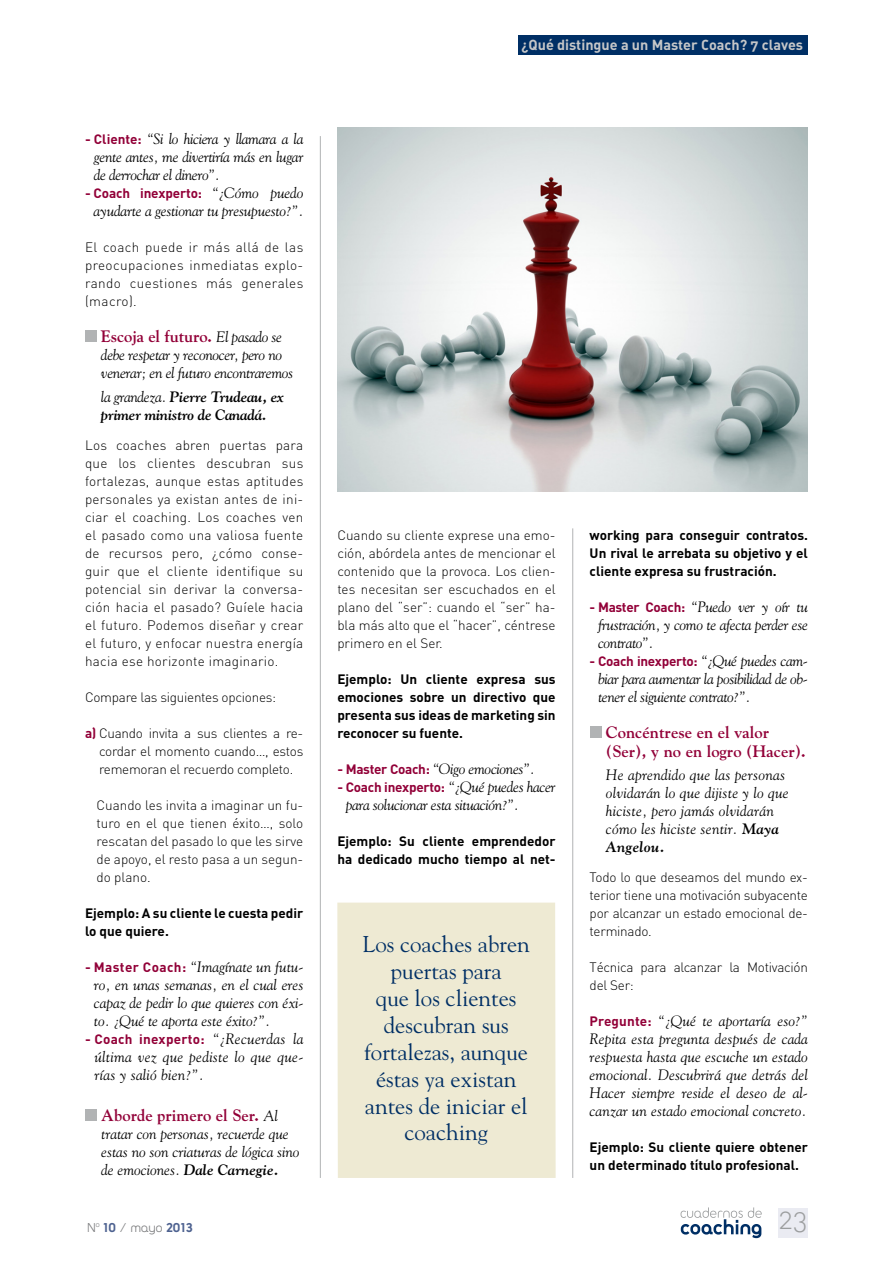
<style>
.page{position:relative;width:893px;height:1263px;background:#fff}
.page>*{position:absolute;margin:0;border:0;box-sizing:border-box;transform-origin:0 0}
.t1{font:28.2px "DIN Light Alternate";color:#9c9e9f}
.t2{font:22.8px/26.8px "Goudy";color:#002f65;text-align:center}
.t3{font:700 16.5px/19.8px "Goudy";color:#920038}
.t4{font:italic 15px/18px "Goudy";color:#000;text-align:justify}
.t5{font:italic 15px/18px "Goudy";letter-spacing:-.02em;color:#000}
.t6{font:italic 15px/18px "Goudy";letter-spacing:.02em;color:#000}
.t7{font:italic 700 15px/18px "Goudy";letter-spacing:-.02em;color:#000}
.t8{font:15px "FNAC Regular";color:#7b7c7e}
.t9{font:14.4px "DIN Bold Alternate";color:#c6c7c8}
.t10{font:300 13.5px/18px "DIN";letter-spacing:-.01em;color:#000;text-align:justify}
.t11{font:700 13.5px/18px "DIN";color:#000}
.t12{font:700 13.5px "DIN";letter-spacing:-.02em;color:#920038}
.t13{font:700 13.5px "DIN";letter-spacing:.02em;color:#920038}
.s1{font-family:"DIN";font-weight:700;font-style:normal;font-size:13.5px;color:#920038}
.s2{font-family:"Goudy";font-weight:400;font-style:italic;font-size:15px;color:#000}
.s3{font-weight:400;font-style:italic;font-size:15px;color:#000}
.s4{font-weight:400}
.s5{font-weight:700;color:#920038}
.s6{font-weight:700}
.s7{font-weight:700;color:#4e6290}
</style>
<div class="page">
<div style="left:778px;top:1208px;width:30px;height:29px;background:#eaebf2"></div>
<svg style="left:681px;top:1207px;width:81px;height:31px"></svg>
<hr style="left:572px;top:528px;width:1px;height:650px;background:#b1b3b4">
<hr style="left:320px;top:136px;width:1px;height:1042px;background:#b1b3b4">
<div style="left:85px;top:330px;width:12px;height:12px;background:#b1b3b4"></div>
<div style="left:85px;top:1109px;width:12px;height:12px;background:#b1b3b4"></div>
<div style="left:590px;top:726px;width:11px;height:12px;background:#b1b3b4"></div>
<div style="left:518px;top:35px;width:290px;height:20px;background:#002f65"></div>
<img style="left:337px;top:128px;width:471px;height:363px">
<div style="left:337px;top:902px;width:219px;height:276px;background:#eeead3"></div>
<p class="t4" style="left:94px;top:131px;width:211px;text-indent:-9px"><span class="s1">- Cliente:</span> “Si lo hiciera y llamara a la gente antes, me divertiría más en lugar de derrochar el dinero”.</p>
<p class="t12" style="left:85px;top:188px;width:220px">- Coach inexperto: <span class="s2">“¿Cómo puedo</span></p>
<p class="t4" style="left:94px;top:203px;width:211px">ayudarte a gestionar tu presupuesto?”.</p>
<p class="t10" style="left:85px;top:240px;width:220px">El coach puede ir más allá de las preocupaciones inmediatas explo&shy;rando cuestiones más generales (macro).</p>
<p class="t3" style="left:101px;top:328px;width:183px">Escoja el futuro. <span class="s3">El pasado se</span></p>
<p class="t5" style="left:101px;top:347px;width:194px">debe respetar y reconocer, pero no venerar; en el futuro encontraremos</p>
<p class="t7" style="left:101px;top:389px;width:184px"><span class="s4">la grandeza.</span> Pierre Trudeau, ex primer ministro de Canadá.</p>
<p class="t10" style="left:85px;top:438px;width:220px">Los coaches abren puertas para que los clientes descubran sus fortalezas, aunque estas aptitudes personales ya existan antes de ini&shy;ciar el coaching. Los coaches ven el pasado como una valiosa fuente de recursos pero, ¿cómo conse&shy;guir que el cliente identifique su potencial sin derivar la conversa&shy;ción hacia el pasado? Guíele hacia el futuro. Podemos diseñar y crear el futuro, y enfocar nuestra energía hacia ese horizonte imaginario.</p>
<p class="t10" style="left:85px;top:690px;width:193px">Compare las siguientes opciones:</p>
<p class="t10" style="left:99px;top:726px;width:206px;text-indent:-14px"><span class="s5">a)</span> Cuando invita a sus clientes a re&shy;cordar el momento cuando…, estos rememoran el recuerdo completo.</p>
<p class="t10" style="left:96px;top:798px;width:208px">Cuando les invita a imaginar un fu&shy;turo en el que tienen éxito…, solo rescatan del pasado lo que les sirve de apoyo, el resto pasa a un segun&shy;do plano.</p>
<p class="t11" style="left:85px;top:906px;width:220px">Ejemplo: A su cliente le cuesta pedir lo que quiere.</p>
<p class="t4" style="left:94px;top:959px;width:211px;text-indent:-9px"><span class="s1">- Master Coach:</span> “Imagínate un futu&shy;ro, en unas semanas, en el cual eres capaz de pedir lo que quieres con éxi&shy;to. ¿Qué te aporta este éxito?”.</p>
<p class="t13" style="left:85px;top:1034px;width:220px">- Coach inexperto: <span class="s2">“¿Recuerdas la</span></p>
<p class="t6" style="left:94px;top:1049px;width:210px">última vez que pediste lo que que&shy;rías y salió bien?”.</p>
<p class="t3" style="left:101px;top:1106px;width:178px">Aborde primero el Ser. <span class="s3">Al</span></p>
<p class="t4" style="left:101px;top:1125px;width:200px;text-align:left">tratar con personas, recuerde que estas no son criaturas de lógica sino de emociones. <span class="s6">Dale Carnegie.</span></p>
<p class="t8" style="left:87px;top:1222px;width:107px">N<sup>o</sup> <span class="s7">10</span> / mayo <span class="s7">2013</span></p>
<p class="t9" style="left:521px;top:40px;width:284px">¿Qué distingue a un Master Coach? 7 claves</p>
<p class="t10" style="left:337px;top:528px;width:220px">Cuando su cliente exprese una emo&shy;ción, abórdela antes de mencionar el contenido que la provoca. Los clien&shy;tes necesitan ser escuchados en el plano del “ser”: cuando el “ser” ha&shy;bla más alto que el “hacer”, céntrese primero en el Ser.</p>
<p class="t11" style="left:337px;top:672px;width:220px;text-align:justify">Ejemplo: Un cliente expresa sus emociones sobre un directivo que presenta sus ideas de marketing sin reconocer su fuente.</p>
<p class="t5" style="left:337px;top:761px;width:199px"><span class="s1">- Master Coach:</span> “Oigo emociones”.</p>
<p class="t12" style="left:337px;top:782px;width:220px">- Coach inexperto: <span class="s2">“¿Qué puedes hacer</span></p>
<p class="t5" style="left:346px;top:797px;width:175px">para solucionar esta situación?”.</p>
<p class="t11" style="left:337px;top:834px;width:220px">Ejemplo: Su cliente emprendedor ha dedicado mucho tiempo al net-</p>
<h2 class="t2" style="left:363px;top:933px;width:169px">Los coaches abren puertas para<br>que los clientes descubran sus fortalezas, aunque éstas ya existan antes de iniciar el coaching</h2>
<p class="t11" style="left:590px;top:528px;width:220px;text-align:justify">working para conseguir contratos.<br>Un rival le arrebata su objetivo y el cliente expresa su frustración.</p>
<p class="t4" style="left:598px;top:599px;width:211px;text-indent:-8px"><span class="s1">- Master Coach:</span> “Puedo ver y oír tu frustración, y como te afecta perder ese contrato”.</p>
<p class="t12" style="left:590px;top:656px;width:220px">- Coach inexperto: <span class="s2">“¿Qué puedes cam-</span></p>
<p class="t5" style="left:598px;top:671px;width:211px">biar para aumentar la posibilidad de ob&shy;tener el siguiente contrato?”.</p>
<p class="t3" style="left:606px;top:723px;width:201px">Concéntrese en el valor (Ser), y no en logro (Hacer).</p>
<p class="t6" style="left:606px;top:767px;width:184px">He aprendido que las personas olvidarán lo que dijiste y lo que hiciste, pero jamás olvidarán cómo les hiciste sentir. <span class="s6">Maya<br>Angelou.</span></p>
<p class="t10" style="left:590px;top:870px;width:220px">Todo lo que deseamos del mundo ex&shy;terior tiene una motivación subyacente por alcanzar un estado emocional de&shy;terminado.</p>
<p class="t10" style="left:590px;top:960px;width:220px">Técnica para alcanzar la Motivación del Ser:</p>
<p class="t4" style="left:590px;top:1013px;width:220px"><span class="s1">Pregunte:</span> “¿Qué te aportaría eso?” Repita esta pregunta después de cada respuesta hasta que escuche un estado emocional. Descubrirá que detrás del Hacer siempre reside el deseo de al&shy;canzar un estado emocional concreto.</p>
<p class="t11" style="left:590px;top:1140px;width:220px">Ejemplo: Su cliente quiere obtener un determinado título profesional.</p>
<h1 class="t1" style="left:779px;top:1210px;width:30px">0223</h1>
</div>
